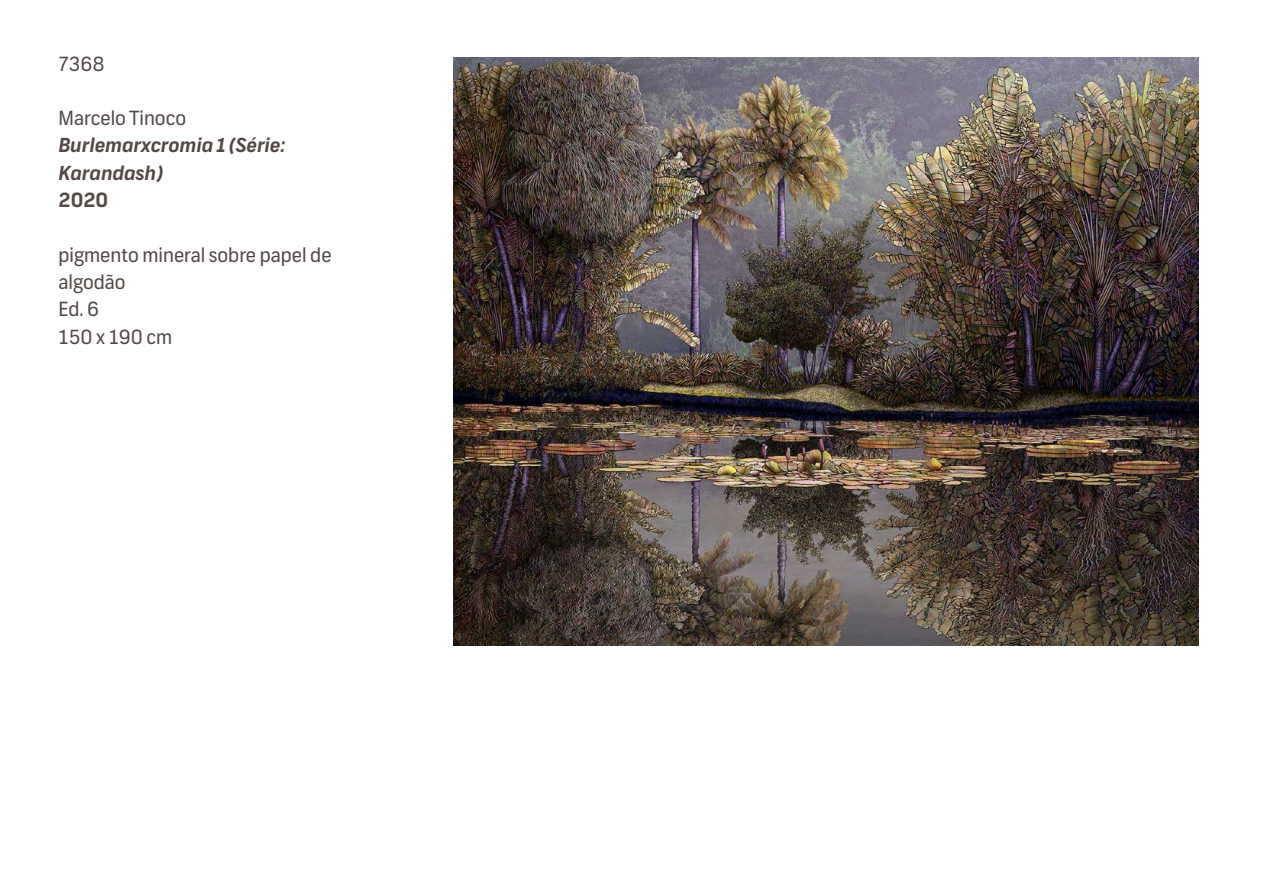
<style>
.page{position:relative;width:1263px;height:893px;background:#fff}
.page>*{position:absolute;margin:0;border:0;box-sizing:border-box;transform-origin:0 0}
.t1{font:19.5px/27.3px "Frank";color:#524946}
.t2{font:italic 700 19.5px/27.3px "Frank";color:#524946}
.t3{font:700 19.5px "Frank";color:#524946}
</style>
<div class="page">
<img style="left:453px;top:57px;width:745px;height:588px">
<p class="t1" style="left:58px;top:50px;width:48px">7368</p>
<p class="t1" style="left:58px;top:105px;width:129px">Marcelo Tinoco</p>
<p class="t2" style="left:58px;top:132px;width:228px">Burlemarxcromia 1 (Série:<br>Karandash)</p>
<p class="t3" style="left:58px;top:188px;width:51px">2020</p>
<p class="t1" style="left:58px;top:243px;width:275px">pigmento mineral sobre papel de algodão<br>Ed. 6<br>150 x 190 cm</p>
</div>
